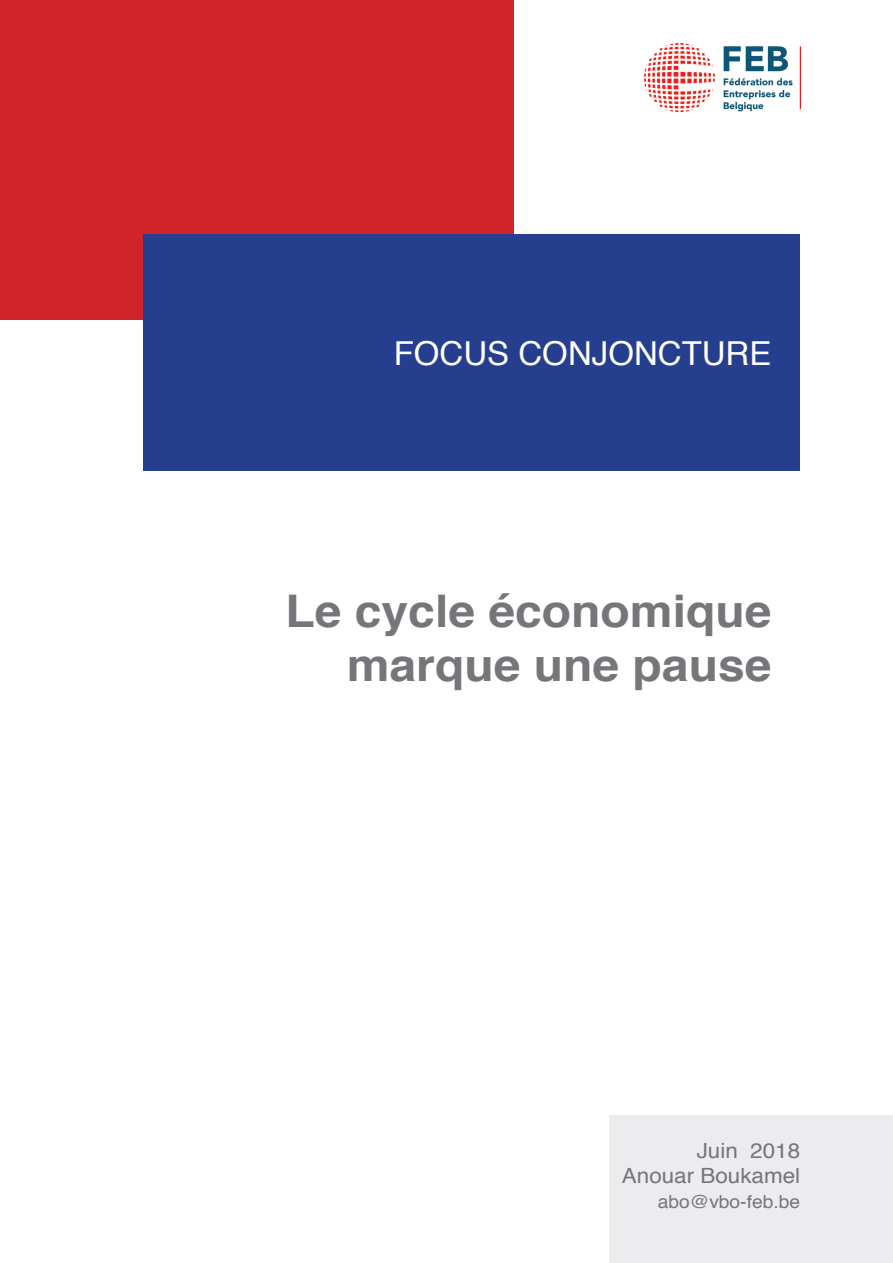
<style>
.page{position:relative;width:893px;height:1263px;background:#fff}
.page>*{position:absolute;margin:0;border:0;box-sizing:border-box;transform-origin:0 0}
.t1{font:700 45px/54px "Helvetica";color:#757679;text-align:right;scale:1.07 1}
.t2{font:33px "Helvetica";color:#fff}
.t3{font:21px/25.2px "Helvetica";color:#757679;text-align:right;scale:1.07 1}
.t4{font:18px "Helvetica";color:#757679;scale:1.07 1}
</style>
<div class="page">
<img style="left:645px;top:43px;width:155px;height:69px">
<div style="left:610px;top:1116px;width:283px;height:147px;background:#ececee"></div>
<div style="left:0;top:0;width:513px;height:320px;background:#d1232a"></div>
<div style="left:143px;top:234px;width:657px;height:237px;background:#253f8e"></div>
<p class="t2" style="left:394px;top:339px;width:379px">FOCUS CONJONCTURE</p>
<p class="t1" style="left:285px;top:588px;width:456px">Le cycle économique marque une pause</p>
<p class="t3" style="left:622px;top:1139px;width:168px">Juin 2018<br>Anouar Boukamel</p>
<p class="t4" style="left:658px;top:1194px;width:135px">abo@vbo-feb.be</p>
</div>
